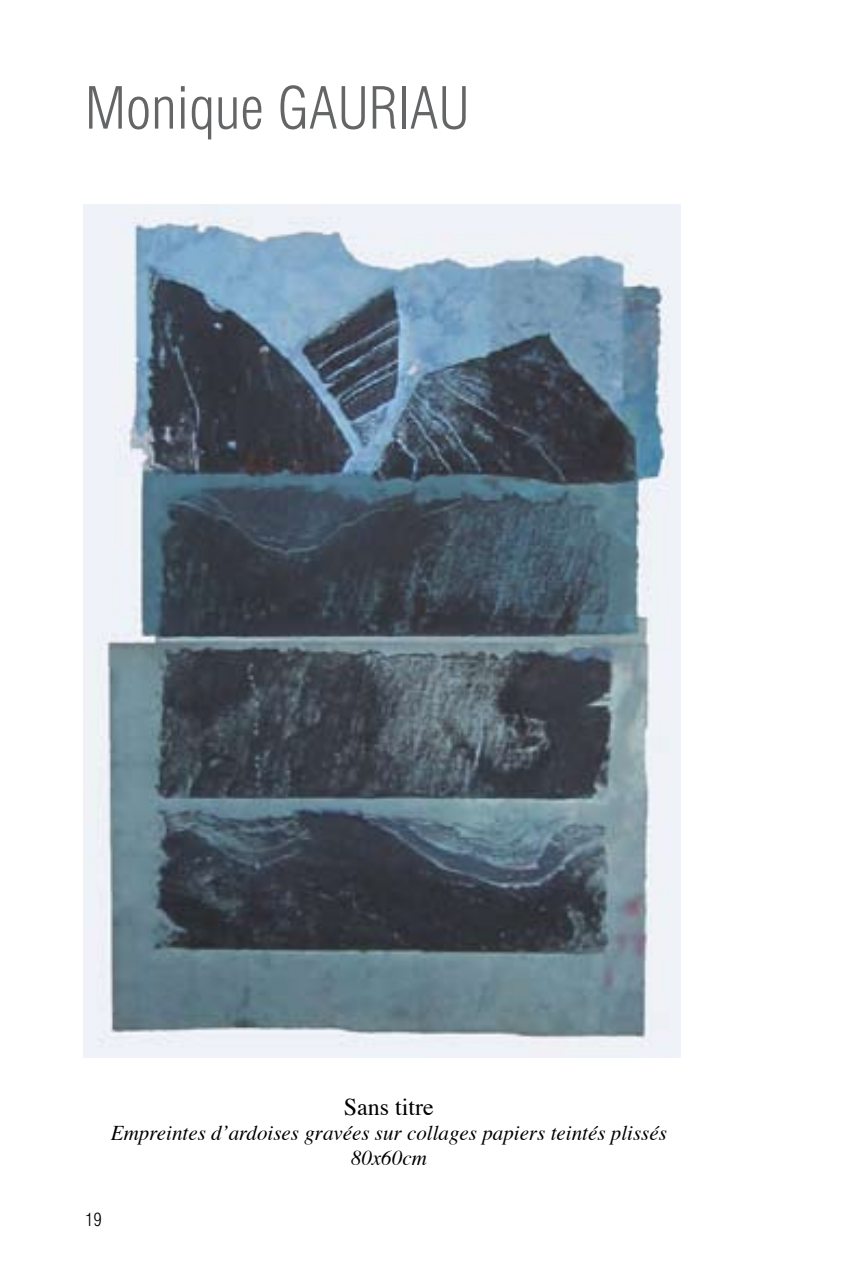
<style>
.page{position:relative;width:851px;height:1276px;background:#fff}
.page>*{position:absolute;margin:0;border:0;box-sizing:border-box;transform-origin:0 0}
.t1{font:300 condensed 57px "Swiss 721 BT";color:#646567}
.t2{font:24px "Times";color:#000}
.t3{font:italic 21px/25.2px "Times";color:#000;text-align:center}
.t4{font:300 condensed 18px "Swiss 721 BT";color:#000}
</style>
<div class="page">
<img style="left:84px;top:204px;width:596px;height:853px">
<h1 class="t1" style="left:85px;top:74px;width:386px">Monique GAURIAU</h1>
<p class="t2" style="left:344px;top:1084px;width:91px">Sans titre</p>
<p class="t3" style="left:111px;top:1119px;width:557px">Empreintes d’ardoises gravées sur collages papiers teintés plissés<br>80x60cm</p>
<p class="t4" style="left:85px;top:1208px;width:18px">19</p>
</div>
